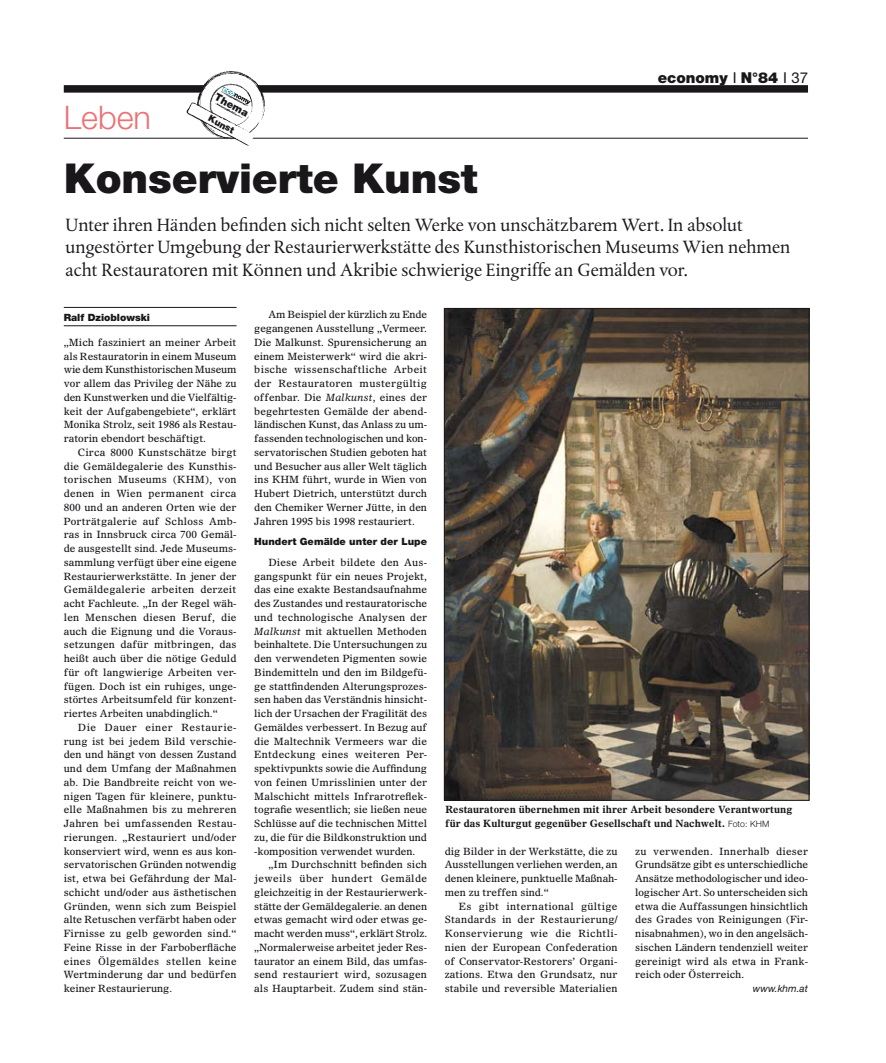
<style>
.page{position:relative;width:886px;height:1063px;background:#fff}
.page>*{position:absolute;margin:0;border:0;box-sizing:border-box;transform-origin:0 0}
.t1{font:900 41.25px "Helvetica Neue LT";letter-spacing:-.005em;color:#1a171b}
.t2{font:300 32.5px "Helvetica Neue LT";color:#eb7276}
.t3{font:18.75px/22.5px "DTL Albertina ST";color:#1a171b}
.t4{font:900 15px "Helvetica Neue LT";color:#1a171b}
.t5{font:900 10.38px "Helvetica Neue LT";color:#1a171b}
.t6{font:10px/13.8px "Olympian LT";color:#1a171b;text-align:justify}
.t7{font:700 10px/13.8px "Olympian LT";color:#1a171b}
.t8{font:900 10px "Helvetica Neue LT";letter-spacing:.005em;color:#1a171b}
.t9{font:italic 10px "Helvetica Neue LT";letter-spacing:.005em;color:#1a171b}
.t10{font:900 9.25px "Helvetica Neue LT";color:#1a171b}
.s1{font-weight:400}
.s2{font-style:italic}
.s3{font-family:"Helvetica Neue LT";font-weight:300;font-size:8.75px}
</style>
<div class="page">
<div style="left:64px;top:85px;width:744px;height:8px;background:#1a171b"></div>
<hr style="left:64px;top:138px;width:744px;height:1px;background:#1a171b">
<svg style="left:187px;top:71px;width:81px;height:75px"></svg>
<hr style="left:64px;top:307px;width:173px;height:1px;background:#1a171b">
<hr style="left:64px;top:325px;width:173px;height:1px;background:#1a171b">
<img style="left:446px;top:310px;width:361px;height:488px">
<h3 class="t4" style="left:658px;top:68px;width:152px">economy <span class="s1">I</span> N°84 <span class="s1">I 37</span></h3>
<p class="t5" style="left:218px;top:91px;width:38px;rotate:28deg">Thema</p>
<p class="t10" style="left:212px;top:113px;width:29px;rotate:28deg">Kunst</p>
<h1 class="t1" style="left:64px;top:153px;width:415px">Konservierte Kunst</h1>
<p class="t3" style="left:66px;top:213px;width:726px">Unter ihren Händen befinden sich nicht selten Werke von unschätzbarem Wert. In absolut ungestörter Umgebung der Restaurierwerkstätte des Kunsthistorischen Museums Wien nehmen acht Restauratoren mit Können und Akribie schwierige Eingriffe an Gemälden vor.</p>
<p class="t8" style="left:64px;top:311px;width:88px">Ralf Dzioblowski</p>
<p class="t6" style="left:64px;top:335px;width:174px">„Mich fasziniert an meiner Arbeit als Restauratorin in einem Museum wie dem Kunsthistorischen Museum vor allem das Privileg der Nähe zu den Kunstwerken und die Vielfältig&shy;keit der Aufgabengebiete“, erklärt Monika Strolz, seit 1986 als Restau&shy;ratorin ebendort beschäftigt.</p>
<p class="t6" style="left:64px;top:445px;width:174px;text-indent:14px">Circa 8000 Kunstschätze birgt die Gemäldegalerie des Kunsthis&shy;torischen Museums (KHM), von denen in Wien permanent circa 800 und an anderen Orten wie der Porträtgalerie auf Schloss Amb&shy;ras in Innsbruck circa 700 Gemäl&shy;de ausgestellt sind. Jede Museums&shy;sammlung verfügt über eine eigene Restaurierwerkstätte. In jener der Gemäldegalerie arbeiten derzeit acht Fachleute. „In der Regel wäh&shy;len Menschen diesen Beruf, die auch die Eignung und die Voraus&shy;setzungen dafür mitbringen, das heißt auch über die nötige Geduld für oft langwierige Arbeiten ver&shy;fügen. Doch ist ein ruhiges, unge&shy;störtes Arbeitsumfeld für konzent&shy;riertes Arbeiten unabdinglich.“</p>
<p class="t6" style="left:64px;top:720px;width:174px;text-indent:14px">Die Dauer einer Restaurie&shy;rung ist bei jedem Bild verschie&shy;den und hängt von dessen Zustand und dem Umfang der Maßnahmen ab. Die Bandbreite reicht von we&shy;nigen Tagen für kleinere, punktu&shy;elle Maßnahmen bis zu mehreren Jahren bei umfassenden Restau&shy;rierungen. „Restauriert und/oder konserviert wird, wenn es aus kon&shy;servatorischen Gründen notwendig ist, etwa bei Gefährdung der Mal&shy;schicht und/oder aus ästhetischen Gründen, wenn sich zum Beispiel alte Retuschen verfärbt haben oder Firnisse zu gelb geworden sind.“ Feine Risse in der Farboberfläche eines Ölgemäldes stellen keine Wertminderung dar und bedürfen keiner Restaurierung.</p>
<h2 class="t2" style="left:64px;top:98px;width:89px">Leben</h2>
<p class="t6" style="left:254px;top:308px;width:174px;text-indent:14px">Am Beispiel der kürzlich zu Ende gegangenen Ausstellung „Vermeer.<br>Die Malkunst. Spurensicherung an einem Meisterwerk“ wird die akri&shy;bische wissenschaftliche Arbeit der Restauratoren mustergültig offenbar. Die <span class="s2">Malkunst</span>, eines der begehrtesten Gemälde der abend&shy;ländischen Kunst, das Anlass zu um&shy;fassenden technologischen und kon&shy;servatorischen Studien geboten hat und Besucher aus aller Welt täglich ins KHM führt, wurde in Wien von Hubert Dietrich, unterstützt durch den Chemiker Werner Jütte, in den Jahren 1995 bis 1998 restauriert.</p>
<p class="t8" style="left:254px;top:536px;width:174px">Hundert Gemälde unter der Lupe</p>
<p class="t6" style="left:254px;top:555px;width:174px;text-indent:14px">Diese Arbeit bildete den Aus&shy;gangspunkt für ein neues Projekt, das eine exakte Bestandsaufnahme des Zustandes und restauratorische und technologische Analysen der <span class="s2">Malkunst</span> mit aktuellen Methoden beinhaltete. Die Untersuchungen zu den verwendeten Pigmenten sowie Bindemitteln und den im Bildgefü&shy;ge stattfindenden Alterungsprozes&shy;sen haben das Verständnis hinsicht&shy;lich der Ursachen der Fragilität des Gemäldes verbessert. In Bezug auf die Maltechnik Vermeers war die Entdeckung eines weiteren Per&shy;spektivpunkts sowie die Auffindung von feinen Umrisslinien unter der Malschicht mittels Infrarotreflek&shy;tografie wesentlich; sie ließen neue Schlüsse auf die technischen Mittel zu, die für die Bildkonstruktion und -komposition verwendet wurden.</p>
<p class="t6" style="left:254px;top:858px;width:174px;text-indent:14px">„Im Durchschnitt befinden sich jeweils über hundert Gemälde gleichzeitig in der Restaurierwerk&shy;stätte der Gemäldegalerie. an denen etwas gemacht wird oder etwas ge&shy;macht werden muss“, erklärt Strolz. „Normalerweise arbeitet jeder Res&shy;taurator an einem Bild, das umfas&shy;send restauriert wird, sozusagen als Hauptarbeit. Zudem sind stän-</p>
<p class="t7" style="left:445px;top:803px;width:349px">Restauratoren übernehmen mit ihrer Arbeit besondere Verantwortung für das Kulturgut gegenüber Gesellschaft und Nachwelt. <span class="s3">Foto: KHM</span></p>
<p class="t6" style="left:445px;top:844px;width:174px">dig Bilder in der Werkstätte, die zu Ausstellungen verliehen werden, an denen kleinere, punktuelle Maßnah&shy;men zu treffen sind.“</p>
<p class="t6" style="left:445px;top:899px;width:174px;text-indent:14px">Es gibt international gültige Standards in der Restaurierung/ Konservierung wie die Richtli&shy;nien der European Confederation of Conservator-Restorers’ Organi&shy;zations. Etwa den Grundsatz, nur stabile und reversible Materialien</p>
<p class="t6" style="left:635px;top:844px;width:174px">zu verwenden. Innerhalb dieser Grundsätze gibt es unterschiedliche Ansätze methodologischer und ideo&shy;logischer Art. So unterscheiden sich etwa die Auffassungen hinsichtlich des Grades von Reinigungen (Fir&shy;nisabnahmen), wo in den angelsäch&shy;sischen Ländern tendenziell weiter gereinigt wird als etwa in Frank&shy;reich oder Österreich.</p>
<p class="t9" style="left:753px;top:983px;width:57px">www.khm.at</p>
</div>
